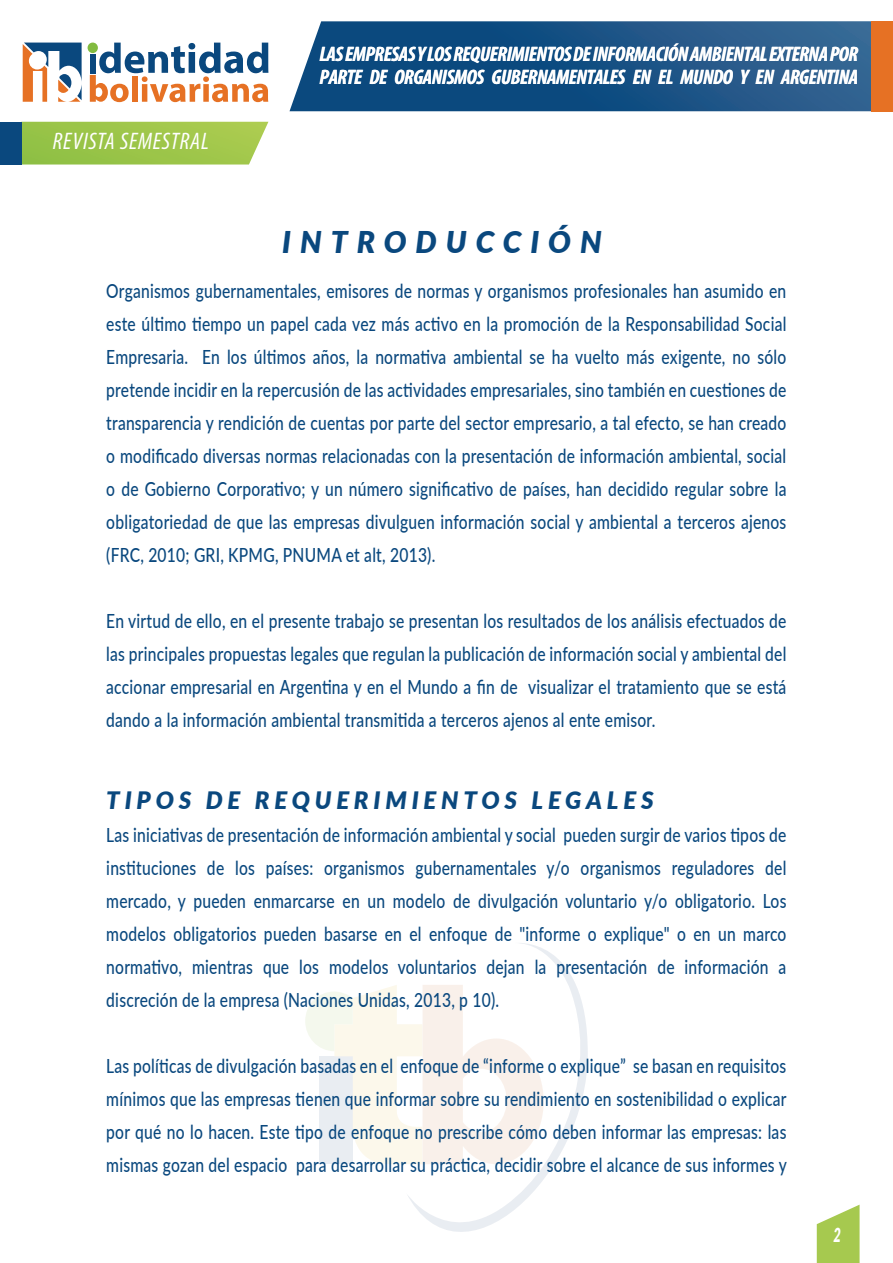
<style>
.page{position:relative;width:893px;height:1263px;background:#fff}
.page>*{position:absolute;margin:0;border:0;box-sizing:border-box;transform-origin:0 0}
.t1{font:italic 900 30px "Lato";letter-spacing:.3em;color:#0a487e}
.t2{font:italic 900 24px "Lato";letter-spacing:.2em;color:#0a487e}
.t3{font:italic condensed 24px "Myriad Pro";letter-spacing:.03em;color:#fff}
.t4{font:italic 700 condensed 21px/22.5px "Myriad Pro";letter-spacing:-.02em;color:#fff}
.t5{font:500 19.5px/33px "Lato";letter-spacing:.015em;color:#0a487e;text-align:justify;scale:.8 1}
.t6{font:italic 900 19.5px "Lato";color:#fff;scale:.66 1}
</style>
<div class="page">
<svg style="left:290px;top:21px;width:582px;height:90px;background:#205788"></svg>
<div style="left:88px;top:43px;width:10px;height:10px;background:#82bb40;border-radius:5px"></div>
<svg style="left:90px;top:43px;width:178px;height:59px"></svg>
<svg style="left:23px;top:43px;width:59px;height:59px"></svg>
<svg style="left:21px;top:122px;width:247px;height:43px;background:#a1c752"></svg>
<div style="left:0;top:122px;width:21px;height:43px;background:#0a487e"></div>
<div style="left:872px;top:21px;width:21px;height:90px;background:#e67124"></div>
<svg style="left:817px;top:1204px;width:43px;height:59px"></svg>
<svg style="left:305px;top:985px;width:101px;height:179px"></svg>
<svg style="left:406px;top:943px;width:182px;height:289px"></svg>
<p class="t3" style="left:53px;top:127px;width:158px">REVISTA SEMESTRAL</p>
<p class="t4" style="left:320px;top:43px;width:540px">LAS EMPRESAS Y LOS REQUERIMIENTOS DE INFORMACIÓN AMBIENTAL EXTERNA POR<br>PARTE DE ORGANISMOS GUBERNAMENTALES EN EL MUNDO Y EN ARGENTINA</p>
<h1 class="t1" style="left:282px;top:219px;width:321px">INTRODUCCIÓN</h1>
<p class="t5" style="left:106px;top:273px;width:852px">Organismos gubernamentales, emisores de normas y organismos profesionales han asumido en este último tiempo un papel cada vez más activo en la promoción de la Responsabilidad Social Empresaria. En los últimos años, la normativa ambiental se ha vuelto más exigente, no sólo pretende incidir en la repercusión de las actividades empresariales, sino también en cuestiones de transparencia y rendición de cuentas por parte del sector empresario, a tal efecto, se han creado o modificado diversas normas relacionadas con la presentación de información ambiental, social o de Gobierno Corporativo; y un número significativo de países, han decidido regular sobre la obligatoriedad de que las empresas divulguen información social y ambiental a terceros ajenos (FRC, 2010; GRI, KPMG, PNUMA et alt, 2013).</p>
<p class="t5" style="left:106px;top:603px;width:852px">En virtud de ello, en el presente trabajo se presentan los resultados de los análisis efectuados de las principales propuestas legales que regulan la publicación de información social y ambiental del accionar empresarial en Argentina y en el Mundo a fin de visualizar el tratamiento que se está dando a la información ambiental transmitida a terceros ajenos al ente emisor.</p>
<p class="t2" style="left:106px;top:782px;width:549px">TIPOS DE REQUERIMIENTOS LEGALES</p>
<p class="t5" style="left:106px;top:817px;width:852px">Las iniciativas de presentación de información ambiental y social pueden surgir de varios tipos de instituciones de los países: organismos gubernamentales y/o organismos reguladores del mercado, y pueden enmarcarse en un modelo de divulgación voluntario y/o obligatorio. Los modelos obligatorios pueden basarse en el enfoque de "informe o explique" o en un marco normativo, mientras que los modelos voluntarios dejan la presentación de información a discreción de la empresa (Naciones Unidas, 2013, p 10).</p>
<p class="t5" style="left:106px;top:1048px;width:852px">Las políticas de divulgación basadas en el enfoque de “informe o explique” se basan en requisitos mínimos que las empresas tienen que informar sobre su rendimiento en sostenibilidad o explicar por qué no lo hacen. Este tipo de enfoque no prescribe cómo deben informar las empresas: las mismas gozan del espacio para desarrollar su práctica, decidir sobre el alcance de sus informes y</p>
<p class="t6" style="left:833px;top:1220px;width:13px">2</p>
</div>
